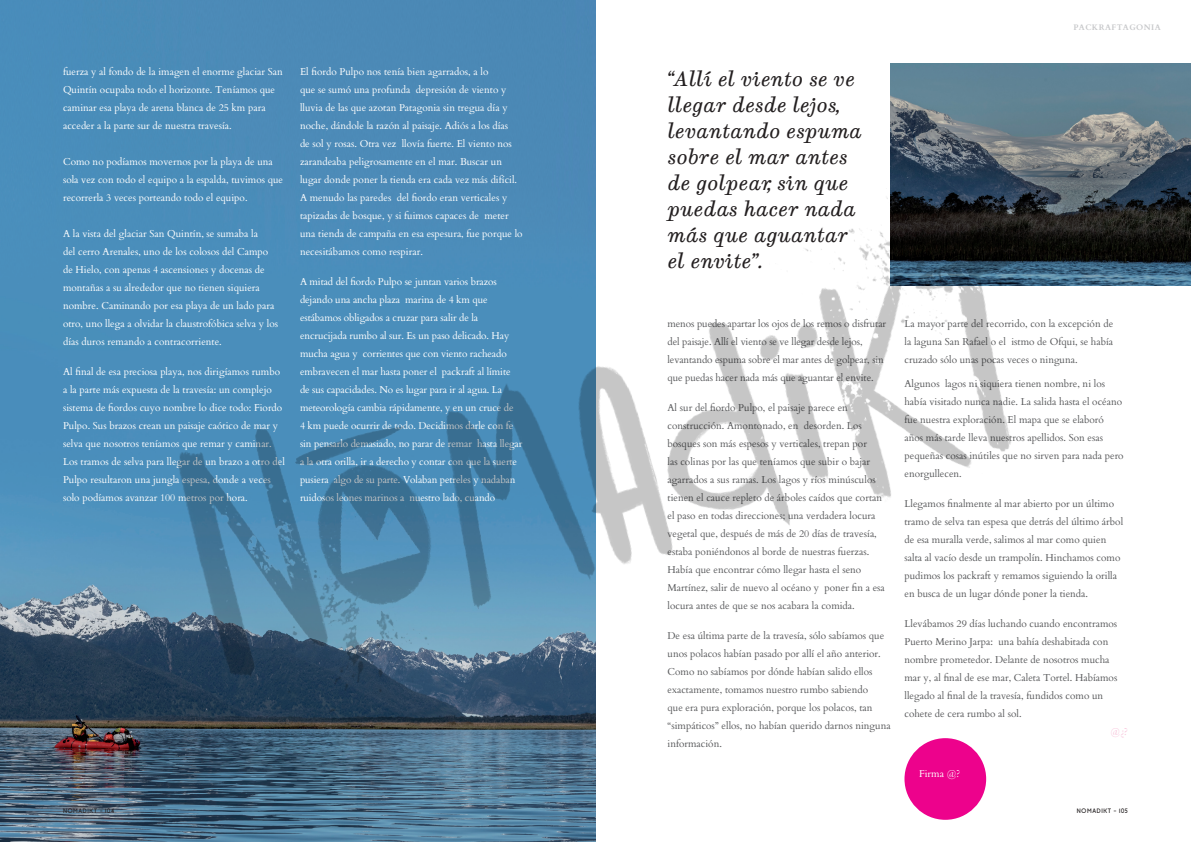
<style>
.page{position:relative;width:1191px;height:842px;background:#fff}
.page>*{position:absolute;margin:0;border:0;box-sizing:border-box;transform-origin:0 0}
.Pull-Out_Quote{font:italic 20px/26px "Munson";color:#231f20}
.Body_text{font:10px/18px "Cardo";color:#fff}
.Body_text-2{font:10px/18px "Cardo";color:#57585a}
.Body_text-3{font:10px "Cardo";color:#f7c1d9}
.List_Paragraph{font:700 8px "Cardo";letter-spacing:.05em;color:#c7c8ca}
.t1{font:6px "Picadilly";letter-spacing:.1em;color:#231f20}
</style>
<div class="page">
<img style="left:0;top:0;width:595px;height:842px">
<img style="left:891px;top:63px;width:300px;height:57px">
<div style="left:904px;top:738px;width:82px;height:82px;background:#ed028c;border-radius:50%"></div>
<img style="left:43px;top:120px;width:1148px;height:646px">
<p class="Body_text" style="left:63px;top:62px;width:221px">fuerza y al fondo de la imagen el enorme glaciar San Quintín ocupaba todo el horizonte. Teníamos que caminar esa playa de arena blanca de 25 km para acceder a la parte sur de nuestra travesía.</p>
<p class="Body_text" style="left:63px;top:152px;width:222px">Como no podíamos movernos por la playa de una sola vez con todo el equipo a la espalda, tuvimos que recorrerla 3 veces porteando todo el equipo.</p>
<p class="Body_text" style="left:63px;top:224px;width:217px">A la vista del glaciar San Quintín, se sumaba la<br>del cerro Arenales, uno de los colosos del Campo de Hielo, con apenas 4 ascensiones y docenas de montañas a su alrededor que no tienen siquiera nombre. Caminando por esa playa de un lado para otro, uno llega a olvidar la claustrofóbica selva y los días duros remando a contracorriente.</p>
<p class="Body_text" style="left:63px;top:362px;width:223px">Al final de esa preciosa playa, nos dirigíamos rumbo a la parte más expuesta de la travesía: un complejo sistema de fiordos cuyo nombre lo dice todo: Fiordo Pulpo. Sus brazos crean un paisaje caótico de mar y selva que nosotros teníamos que remar y caminar.<br>Los tramos de selva para llegar de un brazo a otro del Pulpo resultaron una jungla espesa, donde a veces solo podíamos avanzar 100 metros por hora.</p>
<p class="Body_text" style="left:300px;top:62px;width:224px">El fiordo Pulpo nos tenía bien agarrados, a lo<br>que se sumó una profunda depresión de viento y lluvia de las que azotan Patagonia sin tregua día y noche, dándole la razón al paisaje. Adiós a los días<br>de sol y rosas. Otra vez llovía fuerte. El viento nos zarandeaba peligrosamente en el mar. Buscar un lugar donde poner la tienda era cada vez más difícil.<br>A menudo las paredes del fiordo eran verticales y tapizadas de bosque, y si fuimos capaces de meter una tienda de campaña en esa espesura, fue porque lo necesitábamos como respirar.</p>
<p class="Body_text" style="left:300px;top:272px;width:224px">A mitad del fiordo Pulpo se juntan varios brazos dejando una ancha plaza marina de 4 km que estábamos obligados a cruzar para salir de la encrucijada rumbo al sur. Es un paso delicado. Hay mucha agua y corrientes que con viento racheado embravecen el mar hasta poner el packraft al límite de sus capacidades. No es lugar para ir al agua. La meteorología cambia rápidamente, y en un cruce de<br>4 km puede ocurrir de todo. Decidimos darle con fe sin pensarlo demasiado, no parar de remar hasta llegar a la otra orilla, ir a derecho y contar con que la suerte pusiera algo de su parte. Volaban petreles y nadaban ruidosos leones marinos a nuestro lado, cuando</p>
<p class="Pull-Out_Quote" style="left:667px;top:66px;width:196px">“Allí el viento se ve llegar desde lejos, levantando espuma sobre el mar antes de golpear, sin que puedas hacer nada más que aguantar el envite”.</p>
<p class="List_Paragraph" style="left:1073px;top:21px;width:89px">PACKRAFTAGONIA</p>
<p class="Body_text-2" style="left:667px;top:314px;width:220px">menos puedes apartar los ojos de los remos o disfrutar del paisaje. Allí el viento se ve llegar desde lejos, levantando espuma sobre el mar antes de golpear, sin que puedas hacer nada más que aguantar el envite.</p>
<p class="Body_text-2" style="left:667px;top:398px;width:219px">Al sur del fiordo Pulpo, el paisaje parece en construcción. Amontonado, en desorden. Los bosques son más espesos y verticales, trepan por<br>las colinas por las que teníamos que subir o bajar agarrados a sus ramas. Los lagos y ríos minúsculos tienen el cauce repleto de árboles caídos que cortan el paso en todas direcciones; una verdadera locura vegetal que, después de más de 20 días de travesía, estaba poniéndonos al borde de nuestras fuerzas.<br>Había que encontrar cómo llegar hasta el seno Martínez, salir de nuevo al océano y poner fin a esa locura antes de que se nos acabara la comida.</p>
<p class="Body_text-2" style="left:667px;top:626px;width:225px">De esa última parte de la travesía, sólo sabíamos que unos polacos habían pasado por allí el año anterior.<br>Como no sabíamos por dónde habían salido ellos exactamente, tomamos nuestro rumbo sabiendo<br>que era pura exploración, porque los polacos, tan “simpáticos” ellos, no habían querido darnos ninguna información.</p>
<p class="Body_text-2" style="left:904px;top:314px;width:210px;text-align:justify">La mayor parte del recorrido, con la excepción de la laguna San Rafael o el istmo de Ofqui, se había cruzado sólo unas pocas veces o ninguna.</p>
<p class="Body_text-2" style="left:904px;top:374px;width:221px">Algunos lagos ni siquiera tienen nombre, ni los había visitado nunca nadie. La salida hasta el océano fue nuestra exploración. El mapa que se elaboró años más tarde lleva nuestros apellidos. Son esas pequeñas cosas inútiles que no sirven para nada pero enorgullecen.</p>
<p class="Body_text-2" style="left:904px;top:494px;width:220px">Llegamos finalmente al mar abierto por un último tramo de selva tan espesa que detrás del último árbol de esa muralla verde, salimos al mar como quien salta al vacío desde un trampolín. Hinchamos como pudimos los packraft y remamos siguiendo la orilla en busca de un lugar dónde poner la tienda.</p>
<p class="Body_text-2" style="left:904px;top:614px;width:214px">Llevábamos 29 días luchando cuando encontramos Puerto Merino Jarpa: una bahía deshabitada con nombre prometedor. Delante de nosotros mucha mar y, al final de ese mar, Caleta Tortel. Habíamos llegado al final de la travesía, fundidos como un cohete de cera rumbo al sol.</p>
<p class="Body_text-3" style="left:1110px;top:724px;width:19px">@¿?</p>
<p class="Body_text" style="left:919px;top:764px;width:43px">Firma @?</p>
<p class="t1" style="left:63px;top:807px;width:53px">NOMADIKT - 104</p>
<p class="t1" style="left:1076px;top:807px;width:53px">NOMADIKT - 105</p>
</div>
